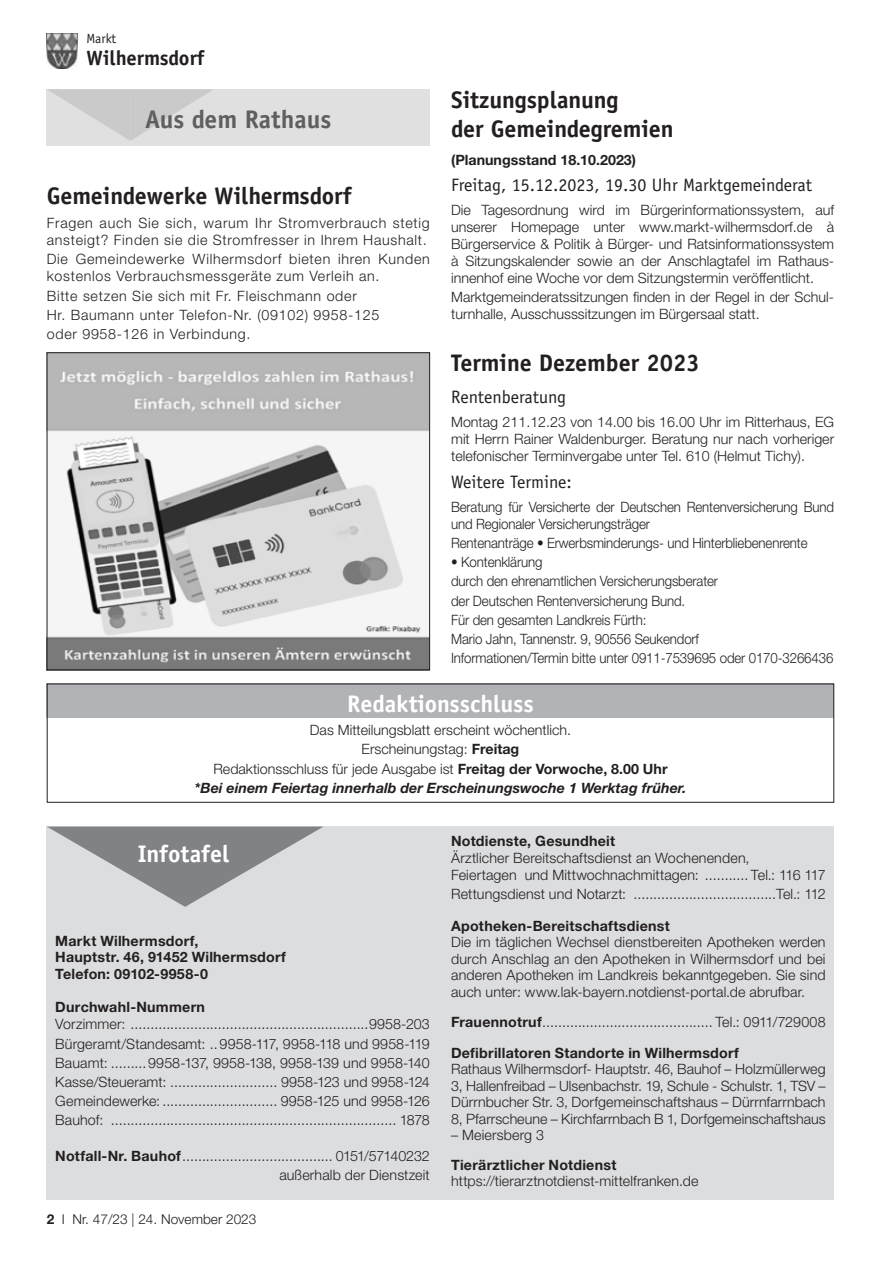
<style>
.page{position:relative;width:881px;height:1263px;background:#fff}
.page>*{position:absolute;margin:0;border:0;box-sizing:border-box;transform-origin:0 0}
.t1{font:700 25.5px "Officina Sans LT";color:#5f5f5f}
.t2{font:700 24px/28.8px "Officina Sans LT";color:#231f20}
.t3{font:700 24px "Officina Sans LT";color:#fff}
.t4{font:700 20.7px "Officina Sans LT";color:#231f20}
.t5{font:18px "Officina Sans LT";color:#231f20}
.t6{font:300 14.25px/17.1px "Helvetica Neue LT";color:#231f20;text-align:justify}
.t7{font:300 14.25px/19.2px "Helvetica Neue LT";color:#231f20;scale:.93 1}
.t8{font:300 14.25px/17.1px "Helvetica Neue LT";letter-spacing:.05em;color:#231f20}
.t9{font:700 14.25px/16.5px "Helvetica Neue LT";letter-spacing:.015em;color:#231f20}
.t10{font:300 14.25px "Helvetica Neue LT";letter-spacing:-.08em;color:#231f20}
.t11{font:300 13.65px "Helvetica Neue LT";color:#231f20}
.t12{font:13.35px "Officina Sans LT";color:#231f20}
.s1{font-weight:700}
.s2{font-weight:700;font-style:italic}
.s3{font-family:"Basic Commercial LT"}
</style>
<div class="page">
<img style="left:47px;top:34px;width:31px;height:34px">
<div style="left:47px;top:89px;width:382px;height:57px;background:#e0e0e0"></div>
<svg style="left:48px;top:89px;width:165px;height:52px"></svg>
<img style="left:49px;top:354px;width:378px;height:314px">
<div style="left:47px;top:352px;width:382px;height:318px;border:1px solid #231f20"></div>
<div style="left:47px;top:826px;width:786px;height:373px;background:#dcdddf"></div>
<svg style="left:48px;top:827px;width:275px;height:80px"></svg>
<div style="left:47px;top:684px;width:786px;height:34px;background:#b2b3b7"></div>
<div style="left:47px;top:684px;width:786px;height:119px;border:1px solid #231f20"></div>
<p class="t12" style="left:87px;top:31px;width:31px">Markt</p>
<h3 class="t4" style="left:87px;top:45px;width:119px">Wilhermsdorf</h3>
<h1 class="t1" style="left:145px;top:103px;width:188px">Aus dem Rathaus</h1>
<h2 class="t2" style="left:47px;top:182px;width:306px">Gemeindewerke Wilhermsdorf</h2>
<p class="t8" style="left:47px;top:214px;width:384px">Fragen auch Sie sich, warum Ihr Stromverbrauch stetig ansteigt? Finden sie die Stromfresser in Ihrem Haushalt.</p>
<p class="t8" style="left:47px;top:250px;width:384px">Die Gemeindewerke Wilhermsdorf bieten ihren Kunden kostenlos Verbrauchsmessgeräte zum Verleih an.</p>
<p class="t8" style="left:47px;top:286px;width:334px;line-height:19.2px">Bitte setzen Sie sich mit Fr. Fleischmann oder<br>Hr. Baumann unter Telefon-Nr. (09102) 9958-125 oder 9958-126 in Verbindung.</p>
<h2 class="t2" style="left:451px;top:85px;width:224px">Sitzungsplanung<br>der Gemeindegremien</h2>
<p class="t9" style="left:451px;top:151px;width:186px">(Planungsstand 18.10.2023)</p>
<p class="t5" style="left:451px;top:174px;width:362px">Freitag, 15.12.2023, 19.30 Uhr Marktgemeinderat</p>
<p class="t6" style="left:451px;top:201px;width:384px">Die Tagesordnung wird im Bürgerinformationssystem, auf unserer Homepage unter www.markt-wilhermsdorf.de à Bürgerservice &amp; Politik à Bürger- und Ratsinformationssystem à Sitzungskalender sowie an der Anschlagtafel im Rathaus&shy;innenhof eine Woche vor dem Sitzungstermin veröffentlicht.</p>
<p class="t6" style="left:451px;top:288px;width:384px">Marktgemeinderatssitzungen finden in der Regel in der Schul&shy;turnhalle, Ausschusssitzungen im Bürgersaal statt.</p>
<h2 class="t2" style="left:451px;top:349px;width:250px">Termine Dezember 2023</h2>
<p class="t5" style="left:451px;top:386px;width:117px">Rentenberatung</p>
<p class="t6" style="left:451px;top:413px;width:384px">Montag 211.12.23 von 14.00 bis 16.00 Uhr im Ritterhaus, EG mit Herrn Rainer Waldenburger. Beratung nur nach vorheriger telefonischer Terminvergabe unter Tel. 610 (Helmut Tichy).</p>
<p class="t5" style="left:451px;top:471px;width:122px">Weitere Termine:</p>
<p class="t7" style="left:451px;top:498px;width:413px;line-height:17.1px">Beratung für Versicherte der Deutschen Rentenversicherung Bund und Regionaler Versicherungsträger</p>
<p class="t7" style="left:451px;top:533px;width:384px">Rentenanträge • Erwerbsminderungs- und Hinterbliebenenrente</p>
<p class="t7" style="left:451px;top:552px;width:412px">• Kontenklärung<br>durch den ehrenamtlichen Versicherungsberater<br>der Deutschen Rentenversicherung Bund.<br>Für den gesamten Landkreis Fürth:<br>Mario Jahn, Tannenstr. 9, 90556 Seukendorf<br>Informationen/Termin bitte unter 0911-7539695 oder 0170-3266436</p>
<h2 class="t3" style="left:347px;top:689px;width:188px">Redaktionsschluss</h2>
<p class="t6" style="left:194px;top:720px;width:493px;line-height:19.2px;text-align:center">Das Mitteilungsblatt erscheint wöchentlich.<br>Erscheinungstag: <span class="s1">Freitag<br></span>Redaktionsschluss für jede Ausgabe ist <span class="s1">Freitag der Vorwoche, 8.00 Uhr<br></span><span class="s2">*Bei einem Feiertag innerhalb der Erscheinungswoche 1 Werktag früher.</span></p>
<h2 class="t3" style="left:138px;top:839px;width:93px">Infotafel</h2>
<p class="t9" style="left:55px;top:932px;width:232px">Markt Wilhermsdorf,<br>Hauptstr. 46, 91452 Wilhermsdorf<br>Telefon: 09102-9958-0</p>
<p class="t9" style="left:55px;top:998px;width:151px">Durchwahl-Nummern</p>
<p class="t6" style="left:55px;top:1015px;width:72px">Vorzimmer:</p>
<p class="t6" style="left:55px;top:1014px;width:376px;line-height:19.2px;text-indent:313px">9958-203<br>Bürgeramt/Standesamt: 9958-117, 9958-118 und 9958-119<br>Bauamt:</p>
<p class="t6" style="left:55px;top:1053px;width:376px;line-height:19.2px;text-indent:93px">9958-137, 9958-138, 9958-139 und 9958-140<br>Kasse/Steueramt:</p>
<p class="t6" style="left:281px;top:1073px;width:150px">9958-123 und 9958-124</p>
<p class="t6" style="left:55px;top:1092px;width:106px">Gemeindewerke:</p>
<p class="t6" style="left:280px;top:1092px;width:150px">9958-125 und 9958-126</p>
<p class="t6" style="left:55px;top:1111px;width:50px">Bauhof:</p>
<p class="t6" style="left:399px;top:1111px;width:32px">1878</p>
<p class="t9" style="left:55px;top:1147px;width:127px">Notfall-Nr. Bauhof</p>
<p class="t6" style="left:279px;top:1146px;width:152px;line-height:18.6px;text-align:right">0151/57140232 außerhalb der Dienstzeit</p>
<p class="t11" style="left:47px;top:1210px;width:211px"><span class="s1">2</span> I Nr. 47/23 <span class="s3">|</span> 24. November 2023</p>
<p class="t9" style="left:451px;top:832px;width:165px">Notdienste, Gesundheit</p>
<p class="t6" style="left:451px;top:849px;width:300px">Ärztlicher Bereitschaftsdienst an Wochenenden,<br>Feiertagen und Mittwochnachmittagen:</p>
<p class="t10" style="left:750px;top:866px;width:76px">Tel.: 116 117</p>
<p class="t6" style="left:451px;top:885px;width:176px">Rettungsdienst und Notarzt:</p>
<p class="t6" style="left:775px;top:885px;width:51px">Tel.: 112</p>
<p class="t9" style="left:451px;top:917px;width:220px">Apotheken-Bereitschaftsdienst</p>
<p class="t6" style="left:451px;top:933px;width:376px;line-height:16.5px">Die im täglichen Wechsel dienstbereiten Apotheken werden durch Anschlag an den Apotheken in Wilhermsdorf und bei anderen Apotheken im Landkreis bekanntgegeben. Sie sind auch unter: www.lak-bayern.notdienst-portal.de abrufbar.</p>
<p class="t9" style="left:451px;top:1013px;width:92px">Frauennotruf</p>
<p class="t6" style="left:715px;top:1013px;width:112px">Tel.: 0911/729008</p>
<p class="t9" style="left:451px;top:1044px;width:289px">Defibrillatoren Standorte in Wilhermsdorf</p>
<p class="t6" style="left:451px;top:1061px;width:376px;line-height:16.5px">Rathaus Wilhermsdorf- Hauptstr. 46, Bauhof – Holzmüllerweg 3, Hallenfreibad – Ulsenbachstr. 19, Schule - Schulstr. 1, TSV – Dürrnbucher Str. 3, Dorfgemeinschaftshaus – Dürrnfarrnbach 8, Pfarrscheune – Kirchfarrnbach B 1, Dorfgemeinschaftshaus</p>
<p class="t6" style="left:451px;top:1126px;width:94px">– Meiersberg 3</p>
<p class="t9" style="left:451px;top:1156px;width:167px">Tierärztlicher Notdienst</p>
<p class="t6" style="left:451px;top:1172px;width:249px">https://tierarztnotdienst-mittelfranken.de</p>
</div>
